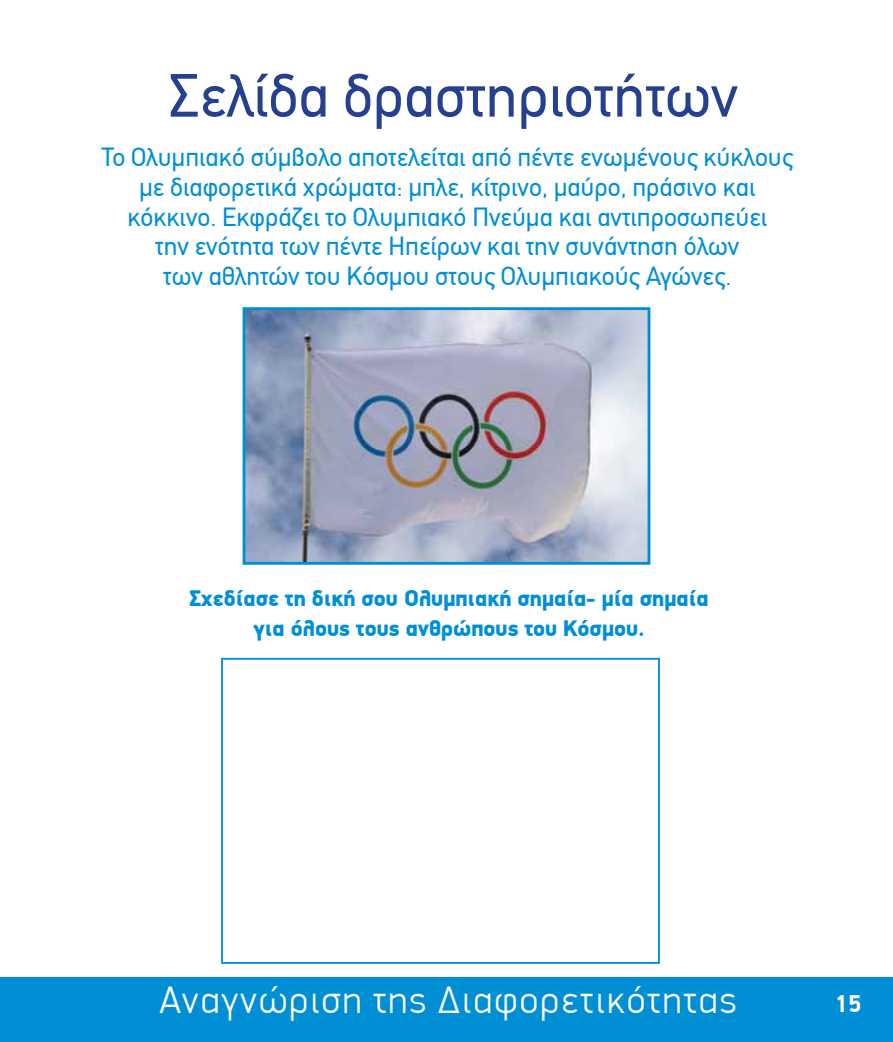
<style>
.page{position:relative;width:893px;height:1042px;background:#fff}
.page>*{position:absolute;margin:0;border:0;box-sizing:border-box;transform-origin:0 0}
.t1{font:61.25px "PF Din Text";color:#25408f}
.t2{font:300 38.5px "PF Din Display";letter-spacing:.05em;color:#fff}
.t3{font:26.25px/29.8px "PF Din Text";color:#008fd5;text-align:center}
.t4{font:700 24.5px "PF Din Display";color:#fff}
.t5{font:900 22.75px/29.8px "PF Din Display";color:#008fd5;text-align:center}
</style>
<div class="page">
<div style="left:0;top:977px;width:893px;height:65px;background:#008fd5"></div>
<img style="left:247px;top:311px;width:399px;height:250px">
<div style="left:243px;top:307px;width:407px;height:258px;border:3px solid #008fd5"></div>
<div style="left:221px;top:658px;width:439px;height:306px;border:2px solid #008fd5"></div>
<h1 class="t1" style="left:169px;top:60px;width:571px">Σελίδα δραστηριοτήτων</h1>
<p class="t3" style="left:101px;top:142px;width:693px">Το Ολυμπιακό σύμβολο αποτελείται από πέντε ενωμένους κύκλους με διαφορετικά χρώματα: μπλε, κίτρινο, μαύρο, πράσινο και κόκκινο. Εκφράζει το Ολυμπιακό Πνεύμα και αντιπροσωπεύει<br>την ενότητα των πέντε Ηπείρων και την συνάντηση όλων<br>των αθλητών του Κόσμου στους Ολυμπιακούς Αγώνες.</p>
<p class="t5" style="left:189px;top:583px;width:521px">Σχεδίασε τη δική σου Ολυμπιακή σημαία- μία σημαία για όλους τους ανθρώπους του Κόσμου.</p>
<h2 class="t2" style="left:159px;top:976px;width:579px">Αναγνώριση της Διαφορετικότητας</h2>
<p class="t4" style="left:835px;top:988px;width:28px">15</p>
</div>
